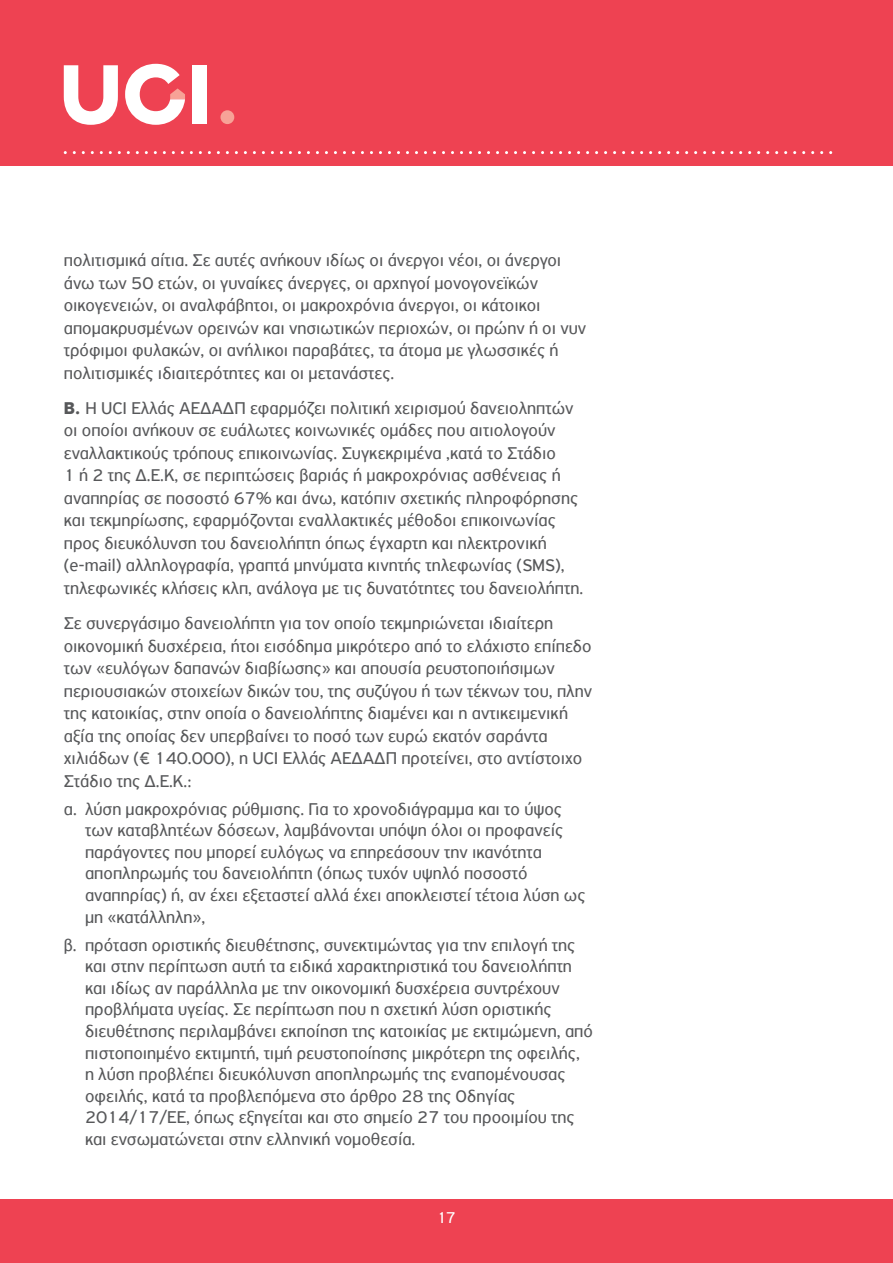
<style>
.page{position:relative;width:893px;height:1263px;background:#fff}
.page>*{position:absolute;margin:0;border:0;box-sizing:border-box;transform-origin:0 0}
.Text{font:18px/22.5px "PF Highway Sans Pro";color:#57585a}
.Bullet_text{font:18px/21.6px "PF Highway Sans Pro";color:#57585a}
.t1{font:16.5px "PF Highway Sans Pro";color:#fff}
.s1{font-weight:700}
</style>
<div class="page">
<div style="left:0;top:0;width:893px;height:166px;background:#ee4252"></div>
<svg style="left:64px;top:151px;width:768px;height:3px"></svg>
<div style="left:0;top:1199px;width:893px;height:64px;background:#ee4252"></div>
<svg style="left:64px;top:65px;width:54px;height:60px"></svg>
<svg style="left:125px;top:64px;width:60px;height:61px"></svg>
<div style="left:192px;top:65px;width:15px;height:59px;background:#fff"></div>
<div style="left:220px;top:110px;width:14px;height:14px;background:#f7a297;border-radius:50%"></div>
<p class="Text" style="left:64px;top:249px;width:524px">πολιτισμικά αίτια. Σε αυτές ανήκουν ιδίως οι άνεργοι νέοι, οι άνεργοι άνω των 50 ετών, οι γυναίκες άνεργες, οι αρχηγοί μονογονεϊκών οικογενειών, οι αναλφάβητοι, οι μακροχρόνια άνεργοι, οι κάτοικοι απομακρυσμένων ορεινών και νησιωτικών περιοχών, οι πρώην ή οι νυν τρόφιμοι φυλακών, οι ανήλικοι παραβάτες, τα άτομα με γλωσσικές ή πολιτισμικές ιδιαιτερότητες και οι μετανάστες.</p>
<p class="Text" style="left:64px;top:397px;width:521px"><span class="s1">Β.</span> Η UCI Ελλάς ΑΕΔΑΔΠ εφαρμόζει πολιτική χειρισμού δανειοληπτών οι οποίοι ανήκουν σε ευάλωτες κοινωνικές ομάδες που αιτιολογούν εναλλακτικούς τρόπους επικοινωνίας. Συγκεκριμένα ,κατά το Στάδιο<br>1 ή 2 της Δ.Ε.Κ, σε περιπτώσεις βαριάς ή μακροχρόνιας ασθένειας ή αναπηρίας σε ποσοστό 67% και άνω, κατόπιν σχετικής πληροφόρησης και τεκμηρίωσης, εφαρμόζονται εναλλακτικές μέθοδοι επικοινωνίας προς διευκόλυνση του δανειολήπτη όπως έγχαρτη και ηλεκτρονική (e-mail) αλληλογραφία, γραπτά μηνύματα κινητής τηλεφωνίας (SMS), τηλεφωνικές κλήσεις κλπ, ανάλογα με τις δυνατότητες του δανειολήπτη.</p>
<p class="Text" style="left:64px;top:612px;width:530px">Σε συνεργάσιμο δανειολήπτη για τον οποίο τεκμηριώνεται ιδιαίτερη οικονομική δυσχέρεια, ήτοι εισόδημα μικρότερο από το ελάχιστο επίπεδο των «ευλόγων δαπανών διαβίωσης» και απουσία ρευστοποιήσιμων περιουσιακών στοιχείων δικών του, της συζύγου ή των τέκνων του, πλην της κατοικίας, στην οποία ο δανειολήπτης διαμένει και η αντικειμενική αξία της οποίας δεν υπερβαίνει το ποσό των ευρώ εκατόν σαράντα χιλιάδων (€ 140.000), η UCI Ελλάς ΑΕΔΑΔΠ προτείνει, στο αντίστοιχο Στάδιο της Δ.Ε.Κ.:</p>
<p class="Bullet_text" style="left:85px;top:798px;width:502px;text-indent:-21px">α. λύση μακροχρόνιας ρύθμισης. Για το χρονοδιάγραμμα και το ύψος των καταβλητέων δόσεων, λαμβάνονται υπόψη όλοι οι προφανείς παράγοντες που μπορεί ευλόγως να επηρεάσουν την ικανότητα αποπληρωμής του δανειολήπτη (όπως τυχόν υψηλό ποσοστό αναπηρίας) ή, αν έχει εξεταστεί αλλά έχει αποκλειστεί τέτοια λύση ως μη «κατάλληλη»,</p>
<p class="Bullet_text" style="left:85px;top:934px;width:509px;text-indent:-21px">β. πρόταση οριστικής διευθέτησης, συνεκτιμώντας για την επιλογή της και στην περίπτωση αυτή τα ειδικά χαρακτηριστικά του δανειολήπτη και ιδίως αν παράλληλα με την οικονομική δυσχέρεια συντρέχουν προβλήματα υγείας. Σε περίπτωση που η σχετική λύση οριστικής διευθέτησης περιλαμβάνει εκποίηση της κατοικίας με εκτιμώμενη, από πιστοποιημένο εκτιμητή, τιμή ρευστοποίησης μικρότερη της οφειλής, η λύση προβλέπει διευκόλυνση αποπληρωμής της εναπομένουσας οφειλής, κατά τα προβλεπόμενα στο άρθρο 28 της Οδηγίας 2014/17/ΕΕ, όπως εξηγείται και στο σημείο 27 του προοιμίου της και ενσωματώνεται στην ελληνική νομοθεσία.</p>
<p class="t1" style="left:437px;top:1208px;width:21px">17</p>
</div>
